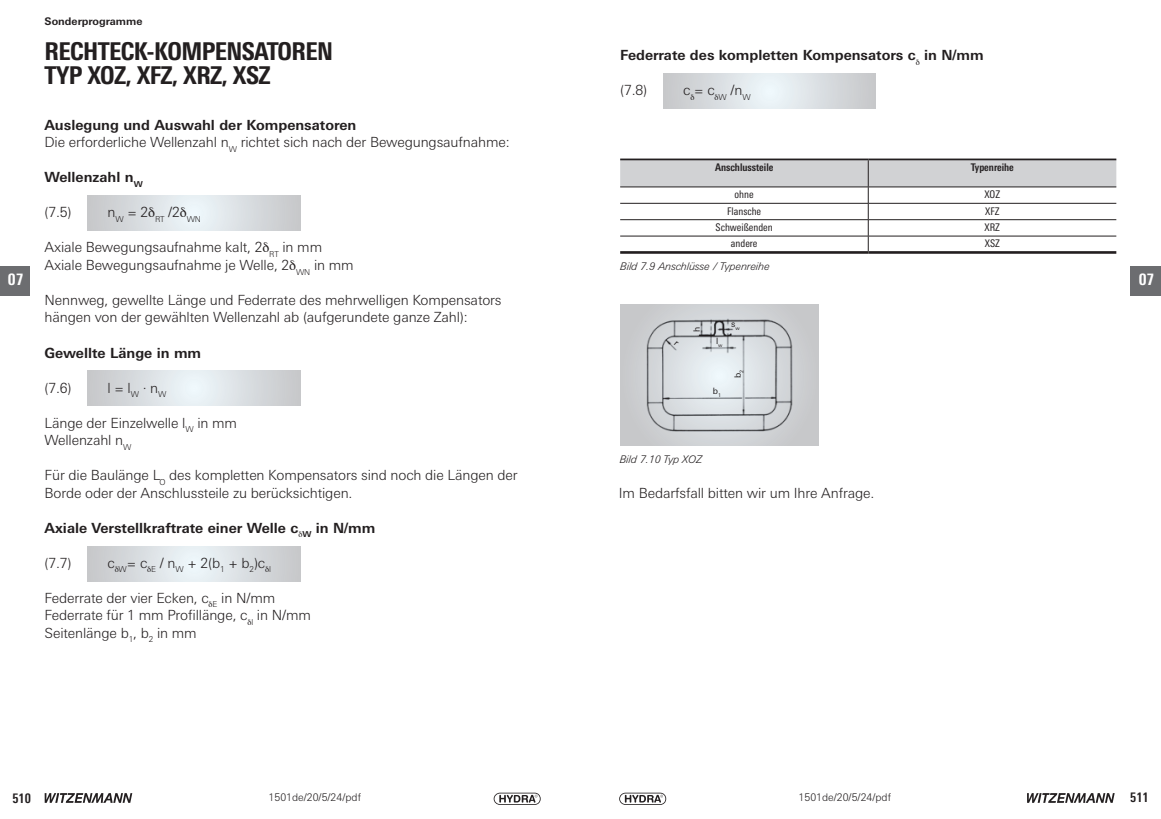
<style>
.page{position:relative;width:1161px;height:819px;background:#fff}
.page>*{position:absolute;margin:0;border:0;box-sizing:border-box;transform-origin:0 0}
.t1{font:800 condensed 24.5px/24.5px "Univers Next Pro";letter-spacing:-.025em;color:#231f20}
.t2{font:800 condensed 15.75px "Univers Next Pro";color:#fff}
.t3{font:300 14px/17.5px "Univers Next Pro";letter-spacing:-.01em;color:#231f20}
.t4{font:700 14px "Univers Next Pro";color:#231f20}
.t5{font:700 condensed 13.12px "Univers Next Pro";color:#231f20}
.t6{font:italic 300 10.5px "Univers Next Pro";color:#231f20}
.t7{font:condensed 10.5px "Univers Next Pro";color:#231f20}
.t8{font:300 10.5px "Univers Next Pro";color:#231f20}
.t9{font:700 condensed 10.5px "Univers Next Pro";color:#231f20}
.t10{font:700 10.5px "Univers Next Pro";color:#231f20}
.t11{font:8.75px "Univers Next Pro";color:#231f20}
.s1{font-weight:700}
</style>
<div class="page">
<div style="left:1130px;top:266px;width:31px;height:29px;background:#6c6d70"></div>
<svg style="left:494px;top:792px;width:47px;height:12px"></svg>
<svg style="left:619px;top:792px;width:47px;height:12px"></svg>
<svg style="left:45px;top:793px;width:87px;height:9px"></svg>
<svg style="left:1027px;top:793px;width:87px;height:9px"></svg>
<svg style="left:663px;top:74px;width:213px;height:35px"></svg>
<svg style="left:87px;top:370px;width:213px;height:35px"></svg>
<svg style="left:87px;top:195px;width:213px;height:35px"></svg>
<svg style="left:87px;top:546px;width:213px;height:35px"></svg>
<div style="left:0;top:266px;width:30px;height:29px;background:#6c6d70"></div>
<hr style="left:620px;top:158px;width:248px;height:2px;background:#231f20">
<hr style="left:868px;top:158px;width:248px;height:2px;background:#231f20">
<svg style="left:620px;top:159px;width:496px;height:92px"></svg>
<hr style="left:620px;top:251px;width:248px;height:3px;background:#231f20">
<hr style="left:868px;top:251px;width:248px;height:3px;background:#231f20">
<div style="left:620px;top:305px;width:198px;height:141px;background:#cacbce"></div>
<img style="left:646px;top:314px;width:147px;height:122px">
<svg style="left:149px;top:207px;width:6px;height:10px"></svg>
<svg style="left:180px;top:207px;width:6px;height:10px"></svg>
<svg style="left:115px;top:566px;width:3px;height:6px"></svg>
<svg style="left:147px;top:566px;width:4px;height:6px"></svg>
<svg style="left:265px;top:566px;width:4px;height:6px"></svg>
<svg style="left:691px;top:94px;width:3px;height:6px"></svg>
<svg style="left:715px;top:94px;width:3px;height:6px"></svg>
<svg style="left:674px;top:341px;width:5px;height:4px"></svg>
<p class="t2" style="left:8px;top:270px;width:17px">07</p>
<p class="t10" style="left:45px;top:15px;width:99px">Sonderprogramme</p>
<h1 class="t1" style="left:45px;top:39px;width:290px">RECHTECK-KOMPENSATOREN<br>TYP XOZ, XFZ, XRZ, XSZ</h1>
<p class="t3" style="left:45px;top:116px;width:467px"><span class="s1">Auslegung und Auswahl der Kompensatoren<br></span>Die erforderliche Wellenzahl n<sub>W</sub> richtet sich nach der Bewegungsaufnahme:</p>
<p class="t4" style="left:45px;top:169px;width:100px">Wellenzahl n<sub>W</sub></p>
<p class="t3" style="left:45px;top:204px;width:29px">(7.5)</p>
<p class="t3" style="left:108px;top:204px;width:95px">n<sub>W</sub> = 2 <sub>RT</sub> /2 <sub>WN</sub></p>
<p class="t3" style="left:45px;top:239px;width:311px">Axiale Bewegungsaufnahme kalt, 2 <sub>RT</sub> in mm<br>Axiale Bewegungsaufnahme je Welle, 2 <sub>WN</sub> in mm</p>
<p class="t3" style="left:45px;top:291px;width:459px">Nennweg, gewellte Länge und Federrate des mehrwelligen Kompensators hängen von der gewählten Wellenzahl ab (aufgerundete ganze Zahl):</p>
<p class="t4" style="left:45px;top:344px;width:158px">Gewellte Länge in mm</p>
<p class="t3" style="left:45px;top:379px;width:29px">(7.6)</p>
<p class="t3" style="left:108px;top:379px;width:60px">l = l<sub>W</sub> · n<sub>W</sub></p>
<p class="t3" style="left:45px;top:414px;width:194px">Länge der Einzelwelle l<sub>W</sub> in mm<br>Wellenzahl n<sub>W</sub></p>
<p class="t3" style="left:45px;top:466px;width:474px">Für die Baulänge L<sub>O</sub> des kompletten Kompensators sind noch die Längen der<br>Borde oder der Anschlussteile zu berücksichtigen.</p>
<p class="t4" style="left:45px;top:519px;width:332px">Axiale Verstellkraftrate einer Welle c <sub>W</sub> in N/mm</p>
<p class="t3" style="left:45px;top:554px;width:29px">(7.7)</p>
<p class="t3" style="left:108px;top:554px;width:165px">c <sub>W</sub>= c <sub>E</sub> / n<sub>W</sub> + 2(b<sub>1</sub> + b<sub>2</sub>)c <sub>l</sub></p>
<p class="t3" style="left:45px;top:589px;width:268px">Federrate der vier Ecken, c <sub>E</sub> in N/mm<br>Federrate für 1 mm Profillänge, c <sub>l</sub> in N/mm<br>Seitenlänge b<sub>1</sub>, b<sub>2</sub> in mm</p>
<p class="t4" style="left:620px;top:46px;width:365px">Federrate des kompletten Kompensators c in N/mm</p>
<p class="t3" style="left:620px;top:81px;width:29px">(7.8)</p>
<p class="t3" style="left:683px;top:81px;width:69px">c= c <sub>W</sub> /n<sub>W</sub></p>
<p class="t9" style="left:715px;top:161px;width:60px">Anschlussteile</p>
<p class="t9" style="left:971px;top:161px;width:45px">Typenreihe</p>
<p class="t7" style="left:735px;top:188px;width:21px">ohne</p>
<p class="t7" style="left:984px;top:188px;width:17px">XOZ</p>
<p class="t7" style="left:727px;top:205px;width:36px">Flansche</p>
<p class="t7" style="left:985px;top:205px;width:16px">XFZ</p>
<p class="t7" style="left:716px;top:221px;width:59px">Schweißenden</p>
<p class="t7" style="left:984px;top:221px;width:17px">XRZ</p>
<p class="t7" style="left:731px;top:237px;width:28px">andere</p>
<p class="t7" style="left:985px;top:237px;width:17px">XSZ</p>
<p class="t6" style="left:620px;top:260px;width:151px">Bild 7.9 Anschlüsse / Typenreihe</p>
<p class="t11" style="left:691px;top:332px;width:7px;rotate:-90deg">h</p>
<p class="t11" style="left:716px;top:336px;width:8px">l<sub>w</sub></p>
<p class="t11" style="left:731px;top:319px;width:10px">s<sub>w</sub></p>
<p class="t11" style="left:713px;top:386px;width:10px">b<sub>1</sub></p>
<p class="t11" style="left:732px;top:378px;width:10px;rotate:-90deg">b<sub>2</sub></p>
<p class="t6" style="left:620px;top:452px;width:84px">Bild 7.10 Typ XOZ</p>
<p class="t3" style="left:619px;top:484px;width:257px">Im Bedarfsfall bitten wir um Ihre Anfrage.</p>
<p class="t2" style="left:1138px;top:270px;width:17px">07</p>
<p class="t5" style="left:12px;top:790px;width:20px">510</p>
<p class="t8" style="left:269px;top:791px;width:94px">1501de/20/5/24/pdf</p>
<p class="t8" style="left:798px;top:791px;width:94px">1501de/20/5/24/pdf</p>
<p class="t5" style="left:1130px;top:789px;width:20px">511</p>
</div>
